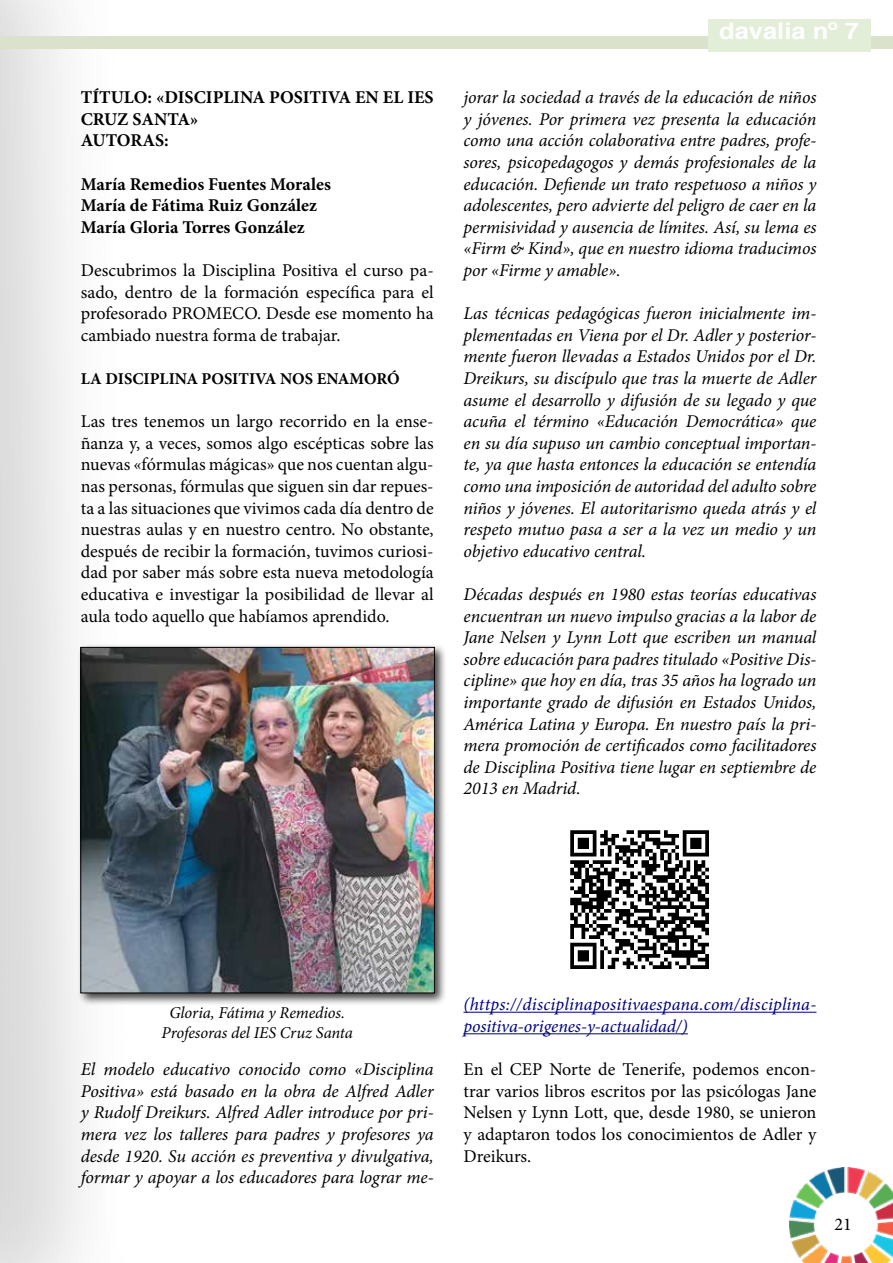
<style>
.page{position:relative;width:893px;height:1263px;background:#fff}
.page>*{position:absolute;margin:0;border:0;box-sizing:border-box;transform-origin:0 0}
.t1{font:700 22.95px "Helvetica";color:#fff;scale:1.11 1}
.t2{font:italic 18px/21.6px "Minion Pro";letter-spacing:-.01em;color:#000;text-align:justify}
.t3{font:18px/21.6px "Minion Pro";color:#000;text-align:justify}
.t4{font:700 18px/21.6px "Minion Pro";color:#000}
.t5{font:italic 18px/21.6px "Minion Pro";letter-spacing:.005em;color:#000080}
.t6{font:italic 16.5px/19.8px "Minion Pro";letter-spacing:-.005em;color:#000;text-align:center}
.t7{font:700 16.5px "Minion Pro";color:#000}
</style>
<div class="page">
<img style="left:789px;top:1167px;width:104px;height:96px">
<div style="left:0;top:36px;width:893px;height:13px;background:#dbe2cb"></div>
<div style="left:708px;top:19px;width:162px;height:33px;background:#e2eed7"></div>
<hr style="left:463px;top:1012px;width:353px;height:1px;background:#000080">
<hr style="left:463px;top:1033px;width:225px;height:1px;background:#000080">
<img style="left:570px;top:830px;width:139px;height:139px">
<div style="left:77px;top:643px;width:370px;height:363px;background:#000;opacity:.75"></div>
<img style="left:83px;top:649px;width:350px;height:342px">
<div style="left:81px;top:647px;width:354px;height:346px;border:1px solid #000"></div>
<p class="t4" style="left:81px;top:86px;width:354px">TÍTULO: «DISCIPLINA POSITIVA EN EL IES<br>CRUZ SANTA»<br>AUTORAS:</p>
<p class="t4" style="left:81px;top:173px;width:252px">María Remedios Fuentes Morales<br>María de Fátima Ruiz González<br>María Gloria Torres González</p>
<p class="t3" style="left:81px;top:259px;width:354px">Descubrimos la Disciplina Positiva el curso pa&shy;sado, dentro de la formación específica para el profesorado PROMECO. Desde ese momento ha cambiado nuestra forma de trabajar.</p>
<p class="t7" style="left:81px;top:367px;width:320px">LA DISCIPLINA POSITIVA NOS ENAMORÓ</p>
<p class="t3" style="left:81px;top:411px;width:354px">Las tres tenemos un largo recorrido en la ense&shy;ñanza y, a veces, somos algo escépticas sobre las nuevas «fórmulas mágicas» que nos cuentan algu&shy;nas personas, fórmulas que siguen sin dar repues&shy;ta a las situaciones que vivimos cada día dentro de nuestras aulas y en nuestro centro. No obstante, después de recibir la formación, tuvimos curiosi&shy;dad por saber más sobre esta nueva metodología educativa e investigar la posibilidad de llevar al aula todo aquello que habíamos aprendido.</p>
<p class="t1" style="left:719px;top:16px;width:127px">davalia nº 7</p>
<p class="t2" style="left:463px;top:87px;width:354px">jorar la sociedad a través de la educación de niños y jóvenes. Por primera vez presenta la educación como una acción colaborativa entre padres, profe&shy;sores, psicopedagogos y demás profesionales de la educación. Defiende un trato respetuoso a niños y adolescentes, pero advierte del peligro de caer en la permisividad y ausencia de límites. Así, su lema es «Firm &amp; Kind», que en nuestro idioma traducimos por «Firme y amable».</p>
<p class="t2" style="left:463px;top:303px;width:354px">Las técnicas pedagógicas fueron inicialmente im&shy;plementadas en Viena por el Dr. Adler y posterior&shy;mente fueron llevadas a Estados Unidos por el Dr.<br>Dreikurs, su discípulo que tras la muerte de Adler asume el desarrollo y difusión de su legado y que acuña el término «Educación Democrática» que en su día supuso un cambio conceptual importan&shy;te, ya que hasta entonces la educación se entendía como una imposición de autoridad del adulto sobre niños y jóvenes. El autoritarismo queda atrás y el respeto mutuo pasa a ser a la vez un medio y un objetivo educativo central.</p>
<p class="t2" style="left:463px;top:583px;width:354px">Décadas después en 1980 estas teorías educativas encuentran un nuevo impulso gracias a la labor de Jane Nelsen y Lynn Lott que escriben un manual sobre educación para padres titulado «Positive Dis&shy;cipline» que hoy en día, tras 35 años ha logrado un importante grado de difusión en Estados Unidos, América Latina y Europa. En nuestro país la pri&shy;mera promoción de certificados como facilitadores de Disciplina Positiva tiene lugar en septiembre de 2013 en Madrid.</p>
<p class="t6" style="left:162px;top:1003px;width:193px">Gloria, Fátima y Remedios.<br>Profesoras del IES Cruz Santa</p>
<p class="t2" style="left:81px;top:1059px;width:354px">El modelo educativo conocido como «Disciplina Positiva» está basado en la obra de Alfred Adler y Rudolf Dreikurs. Alfred Adler introduce por pri&shy;mera vez los talleres para padres y profesores ya desde 1920. Su acción es preventiva y divulgativa, formar y apoyar a los educadores para lograr me-</p>
<p class="t5" style="left:463px;top:994px;width:354px">(https://disciplinapositivaespana.com/disciplina&shy;positiva-origenes-y-actualidad/)</p>
<p class="t3" style="left:463px;top:1059px;width:354px">En el CEP Norte de Tenerife, podemos encon&shy;trar varios libros escritos por las psicólogas Jane Nelsen y Lynn Lott, que, desde 1980, se unieron y adaptaron todos los conocimientos de Adler y Dreikurs.</p>
<p class="t3" style="left:834px;top:1213px;width:19px">21</p>
</div>
